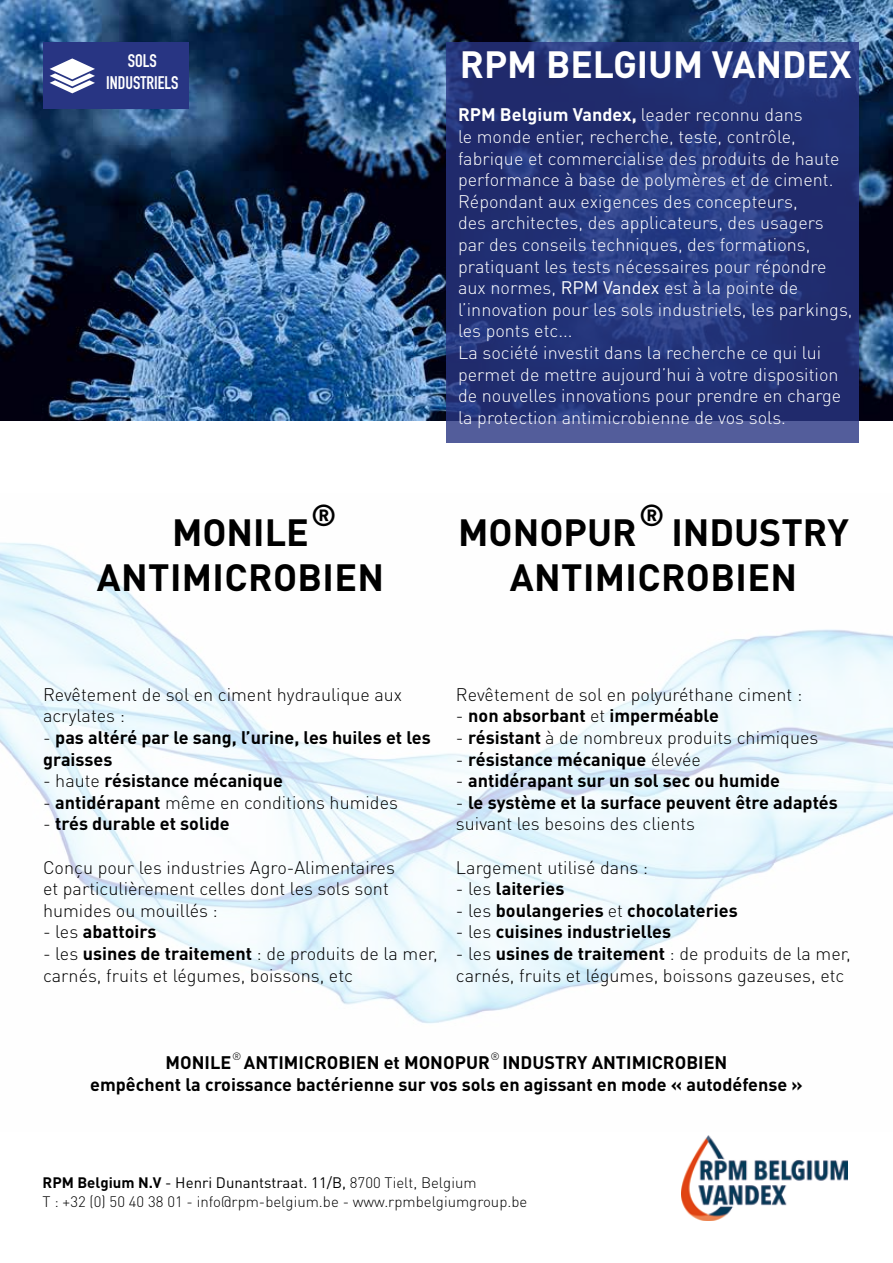
<style>
.page{position:relative;width:893px;height:1263px;background:#fff}
.page>*{position:absolute;margin:0;border:0;box-sizing:border-box;transform-origin:0 0}
.t1{font:700 37.5px/45px "DIN Pro";letter-spacing:.01em;color:#000;text-align:center}
.t2{font:700 37.5px "DIN Pro";color:#fff}
.t3{font:700 30px "DIN Pro";color:#000}
.t4{font:300 18px/21.6px "DIN Pro";color:#fff}
.t5{font:700 18px/21.6px "DIN Pro";color:#000}
.t6{font:300 18px/21.6px "DIN Pro";color:#000}
.t7{font:700 18px/21.6px "DIN Condensed";color:#fff;text-align:center}
.t8{font:300 15px/19.5px "DIN Pro";color:#000}
.t9{font:300 10.5px "DIN Pro";color:#000}
.s1{font-weight:700}
.s2{font-weight:400}
.s3{font-weight:300}
</style>
<div class="page">
<img style="left:0;top:543px;width:893px;height:481px">
<img style="left:0;top:0;width:893px;height:421px">
<svg style="left:446px;top:42px;width:413px;height:400px;background:#263479"></svg>
<img style="left:682px;top:1135px;width:166px;height:85px">
<div style="left:43px;top:43px;width:145px;height:66px;background:#283583"></div>
<svg style="left:50px;top:58px;width:45px;height:35px"></svg>
<p class="t7" style="left:106px;top:50px;width:74px">SOLS<br>INDUSTRIELS</p>
<h1 class="t2" style="left:460px;top:39px;width:393px">RPM BELGIUM VANDEX</h1>
<p class="t4" style="left:458px;top:103px;width:396px"><span class="s1">RPM Belgium Vandex,</span> leader reconnu dans<br>le monde entier, recherche, teste, contrôle, fabrique et commercialise des produits de haute performance à base de polymères et de ciment.<br>Répondant aux exigences des concepteurs,<br>des architectes, des applicateurs, des usagers par des conseils techniques, des formations, pratiquant les tests nécessaires pour répondre aux normes, <span class="s2">RPM Vandex</span> est à la pointe de l’innovation pour les sols industriels, les parkings, les ponts etc...<br>La société investit dans la recherche ce qui lui permet de mettre aujourd’hui à votre disposition de nouvelles innovations pour prendre en charge la protection antimicrobienne de vos sols.</p>
<h2 class="t3" style="left:311px;top:495px;width:27px">®</h2>
<h2 class="t3" style="left:639px;top:495px;width:27px">®</h2>
<h1 class="t1" style="left:97px;top:508px;width:289px">MONILE<br>ANTIMICROBIEN</h1>
<h1 class="t1" style="left:458px;top:508px;width:392px">MONOPUR INDUSTRY<br>ANTIMICROBIEN</h1>
<p class="t6" style="left:43px;top:683px;width:361px">Revêtement de sol en ciment hydraulique aux acrylates :</p>
<p class="t5" style="left:43px;top:726px;width:389px"><span class="s3">-</span> pas altéré par le sang, l’urine, les huiles et les graisses</p>
<p class="t5" style="left:43px;top:769px;width:241px"><span class="s3">- haute</span> résistance mécanique</p>
<p class="t6" style="left:43px;top:791px;width:356px">- <span class="s1">antidérapant</span> même en conditions humides</p>
<p class="t5" style="left:43px;top:812px;width:188px"><span class="s3">-</span> trés durable et solide</p>
<p class="t6" style="left:43px;top:855px;width:353px">Conçu pour les industries Agro-Alimentaires et particulièrement celles dont les sols sont humides ou mouillés :</p>
<p class="t5" style="left:43px;top:920px;width:115px"><span class="s3">- les</span> abattoirs</p>
<p class="t6" style="left:43px;top:942px;width:396px">- les <span class="s1">usines de traitement</span> : de produits de la mer, carnés, fruits et légumes, boissons, etc</p>
<p class="t6" style="left:456px;top:683px;width:348px">Revêtement de sol en polyuréthane ciment :</p>
<p class="t5" style="left:456px;top:704px;width:264px"><span class="s3">-</span> non absorbant <span class="s3">et</span> imperméable</p>
<p class="t6" style="left:456px;top:726px;width:364px">- <span class="s1">résistant</span> à de nombreux produits chimiques</p>
<p class="t5" style="left:456px;top:747px;width:246px"><span class="s3">-</span> résistance mécanique <span class="s3">élevée</span></p>
<p class="t5" style="left:456px;top:769px;width:326px"><span class="s3">-</span> antidérapant sur un sol sec ou humide</p>
<p class="t5" style="left:456px;top:791px;width:383px"><span class="s3">-</span> le système et la surface peuvent être adaptés <span class="s3">suivant les besoins des clients</span></p>
<p class="t6" style="left:456px;top:855px;width:194px">Largement utilisé dans :</p>
<p class="t5" style="left:456px;top:877px;width:110px"><span class="s3">- les</span> laiteries</p>
<p class="t5" style="left:456px;top:899px;width:283px"><span class="s3">- les</span> boulangeries <span class="s3">et</span> chocolateries</p>
<p class="t5" style="left:456px;top:920px;width:217px"><span class="s3">- les</span> cuisines industrielles</p>
<p class="t6" style="left:456px;top:942px;width:396px">- les <span class="s1">usines de traitement</span> : de produits de la mer, carnés, fruits et légumes, boissons gazeuses, etc</p>
<p class="t9" style="left:232px;top:1049px;width:11px">®</p>
<p class="t9" style="left:490px;top:1049px;width:11px">®</p>
<p class="t5" style="left:90px;top:1051px;width:714px;text-align:center">MONILE ANTIMICROBIEN et MONOPUR INDUSTRY ANTIMICROBIEN<br>empêchent la croissance bactérienne sur vos sols en agissant en mode « autodéfense »</p>
<p class="t8" style="left:43px;top:1172px;width:486px"><span class="s1">RPM Belgium N.V</span> <span class="s2">- Henri Dunantstraat. 11/B,</span> 8700 Tielt, Belgium<br>T : +32 (0) 50 40 38 01 - info@rpm-belgium.be - www.rpmbelgiumgroup.be</p>
</div>
